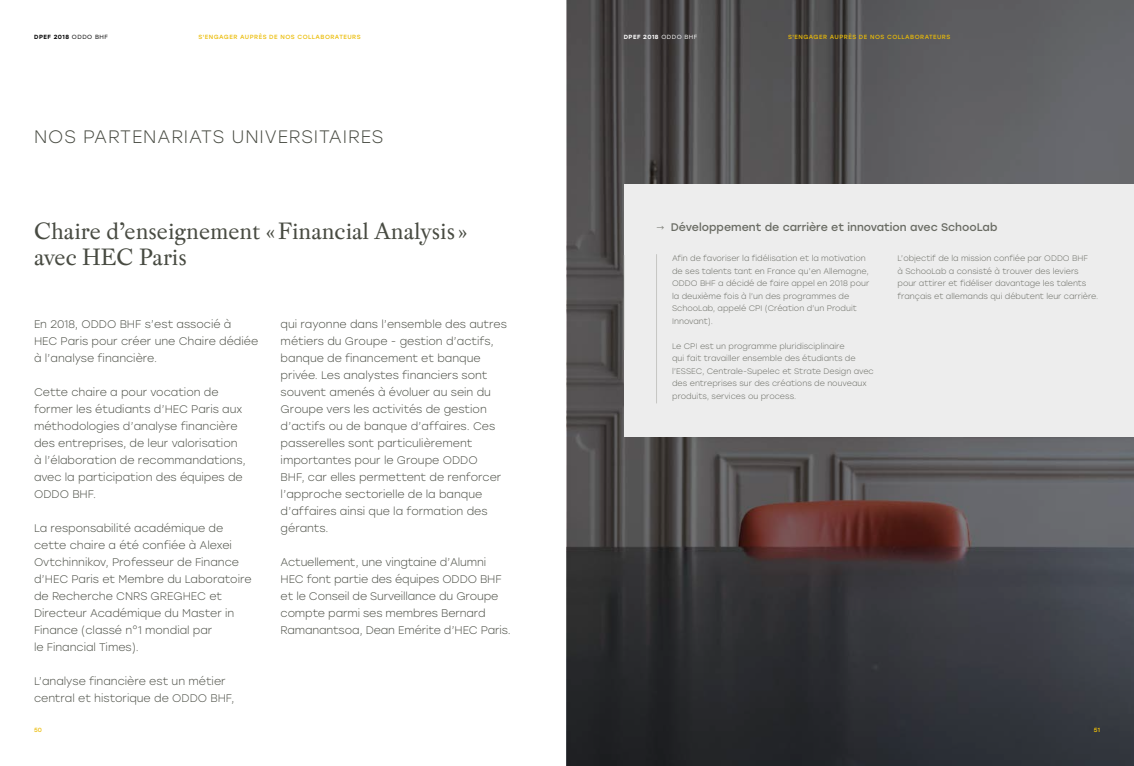
<style>
.page{position:relative;width:1134px;height:766px;background:#fff}
.page>*{position:absolute;margin:0;border:0;box-sizing:border-box;transform-origin:0 0}
.t1{font:25px/26px "Pradell";color:#484b42}
.t2{font:300 18px "Stolzl";letter-spacing:.05em;color:#484b42}
.t3{font:300 11px/17px "Stolzl";color:#484b42}
.t4{font:11px "Stolzl";color:#696b63}
.t5{font:300 8px/12.5px "Stolzl";color:#696b63}
.t6{font:6px "Stolzl";letter-spacing:.08em;color:#ebbc06}
.t7{font:500 6px "Stolzl";letter-spacing:.08em;color:#000}
.t8{font:500 6px "Stolzl";letter-spacing:.08em;color:#fff}
.t9{font:6px "Stolzl";color:#ebbc0a}
.t10{font:6px "Stolzl";color:#fecb04}
.s1{font-weight:400}
.s2{font-weight:300;font-size:9px}
</style>
<div class="page">
<svg style="left:567px;top:0;width:567px;height:765px;background:#484649"></svg>
<div style="left:624px;top:184px;width:510px;height:253px;background:#ededed"></div>
<hr style="left:624px;top:255px;width:1px;height:95px;background:#9d9e98">
<hr style="left:656px;top:254px;width:1px;height:149px;background:#9d9e98">
<p class="t7" style="left:34px;top:32px;width:75px">DPEF 2018 <span class="s1">ODDO BHF</span></p>
<p class="t6" style="left:198px;top:32px;width:164px">S'ENGAGER AUPRÈS DE NOS COLLABORATEURS</p>
<h2 class="t2" style="left:34px;top:124px;width:351px">NOS PARTENARIATS UNIVERSITAIRES</h2>
<h1 class="t1" style="left:34px;top:217px;width:435px">Chaire d’enseignement «Financial Analysis» avec HEC Paris</h1>
<p class="t3" style="left:34px;top:315px;width:226px">En 2018, ODDO BHF s’est associé à<br>HEC Paris pour créer une Chaire dédiée à l’analyse financière.</p>
<p class="t3" style="left:34px;top:383px;width:213px">Cette chaire a pour vocation de former les étudiants d’HEC Paris aux méthodologies d’analyse financière des entreprises, de leur valorisation à l’élaboration de recommandations, avec la participation des équipes de<br>ODDO BHF.</p>
<p class="t3" style="left:34px;top:519px;width:219px">La responsabilité académique de cette chaire a été confiée à Alexei<br>Ovtchinnikov, Professeur de Finance d’HEC Paris et Membre du Laboratoire de Recherche CNRS GREGHEC et<br>Directeur Académique du Master in<br>Finance (classé n°1 mondial par<br>le Financial Times).</p>
<p class="t3" style="left:34px;top:672px;width:202px">L’analyse financière est un métier central et historique de ODDO BHF,</p>
<p class="t9" style="left:34px;top:725px;width:9px">50</p>
<p class="t3" style="left:281px;top:315px;width:228px">qui rayonne dans l’ensemble des autres métiers du Groupe - gestion d’actifs, banque de financement et banque privée. Les analystes financiers sont souvent amenés à évoluer au sein du Groupe vers les activités de gestion d’actifs ou de banque d’affaires. Ces passerelles sont particulièrement importantes pour le Groupe ODDO<br>BHF, car elles permettent de renforcer l’approche sectorielle de la banque d’affaires ainsi que la formation des gérants.</p>
<p class="t3" style="left:281px;top:553px;width:232px">Actuellement, une vingtaine d’Alumni HEC font partie des équipes ODDO BHF et le Conseil de Surveillance du Groupe compte parmi ses membres Bernard Ramanantsoa, Dean Emérite d’HEC Paris.</p>
<p class="t8" style="left:624px;top:32px;width:75px">DPEF 2018 <span class="s1">ODDO BHF</span></p>
<p class="t6" style="left:788px;top:32px;width:164px">S'ENGAGER AUPRÈS DE NOS COLLABORATEURS</p>
<p class="t4" style="left:656px;top:219px;width:343px"><span class="s2">→</span> Développement de carrière et innovation avec SchooLab</p>
<p class="t5" style="left:672px;top:252px;width:199px">Afin de favoriser la fidélisation et la motivation de ses talents tant en France qu’en Allemagne, ODDO BHF a décidé de faire appel en 2018 pour la deuxième fois à l’un des programmes de SchooLab, appelé CPI (Création d’un Produit Innovant).</p>
<p class="t5" style="left:672px;top:339px;width:203px">Le CPI est un programme pluridisciplinaire<br>qui fait travailler ensemble des étudiants de l’ESSEC, Centrale-Supelec et Strate Design avec des entreprises sur des créations de nouveaux produits, services ou process.</p>
<p class="t5" style="left:897px;top:252px;width:202px">L’objectif de la mission confiée par ODDO BHF<br>à SchooLab a consisté à trouver des leviers pour attirer et fidéliser davantage les talents français et allemands qui débutent leur carrière.</p>
<p class="t10" style="left:1094px;top:725px;width:7px">51</p>
</div>
